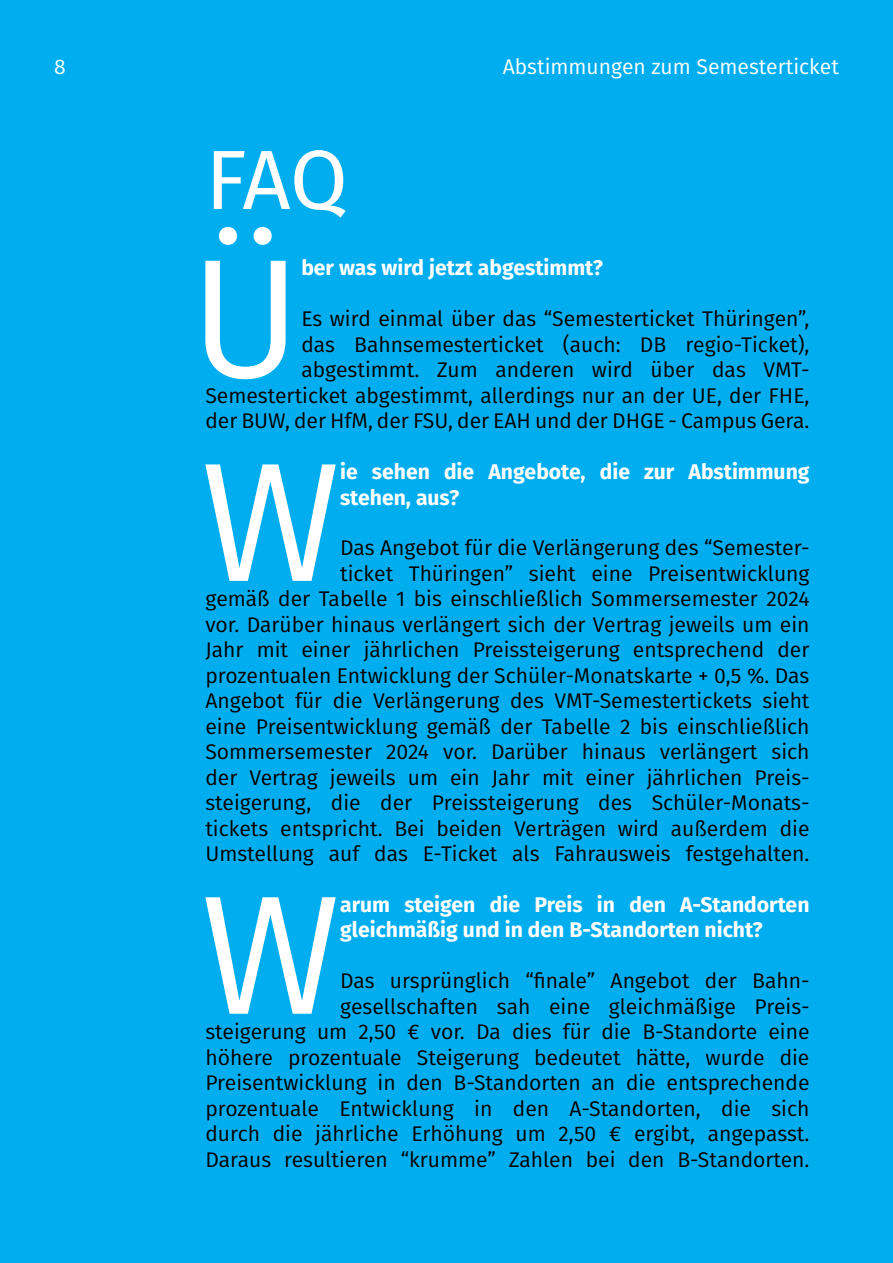
<style>
.page{position:relative;width:893px;height:1263px;background:#00aeef}
.page>*{position:absolute;margin:0;border:0;box-sizing:border-box;transform-origin:0 0}
.t1{font:169.2px "Fira Sans";color:#fff}
.t2{font:84px "Fira Sans";color:#fff}
.t3{font:21.15px/25.5px "Fira Sans";color:#000;text-align:right}
.t4{font:700 21.15px/25.5px "Fira Sans";color:#fff}
.t5{font:21.15px "Fira Sans";color:#fff}
</style>
<div class="page">
<p class="t5" style="left:54px;top:51px;width:13px">8</p>
<p class="t5" style="left:503px;top:51px;width:338px">Abstimmungen zum Semesterticket</p>
<h2 class="t2" style="left:205px;top:116px;width:144px">FAQ</h2>
<h1 class="t1" style="left:190px;top:192px;width:113px">Ü</h1>
<p class="t4" style="left:301px;top:254px;width:303px">ber was wird jetzt abgestimmt?</p>
<p class="t3" style="left:205px;top:306px;width:606px">Es wird einmal über das “Semesterticket Thüringen”,<br>das Bahnsemesterticket (auch: DB regio-Ticket), abgestimmt. Zum anderen wird über das VMT-Semesterticket abgestimmt, allerdings nur an der UE, der FHE, der BUW, der HfM, der FSU, der EAH und der DHGE - Campus Gera.</p>
<h1 class="t1" style="left:201px;top:396px;width:141px">W</h1>
<p class="t4" style="left:340px;top:457px;width:471px">ie sehen die Angebote, die zur Abstimmung stehen, aus?</p>
<p class="t3" style="left:205px;top:535px;width:606px">Das Angebot für die Verlängerung des “Semester-<br>ticket Thüringen” sieht eine Preisentwicklung<br>gemäß der Tabelle 1 bis einschließlich Sommersemester 2024 vor. Darüber hinaus verlängert sich der Vertrag jeweils um ein Jahr mit einer jährlichen Preissteigerung entsprechend der prozentualen Entwicklung der Schüler-Monatskarte + 0,5 %. Das Angebot für die Verlängerung des VMT-Semestertickets sieht eine Preisentwicklung gemäß der Tabelle 2 bis einschließlich Sommersemester 2024 vor. Darüber hinaus verlängert sich der Vertrag jeweils um ein Jahr mit einer jährlichen Preis&shy;steigerung, die der Preissteigerung des Schüler-Monats&shy;tickets entspricht. Bei beiden Verträgen wird außerdem die Umstellung auf das E-Ticket als Fahrausweis festgehalten.</p>
<h1 class="t1" style="left:201px;top:828px;width:141px">W</h1>
<p class="t4" style="left:340px;top:890px;width:471px">arum steigen die Preis in den A-Standorten gleichmäßig und in den B-Standorten nicht?</p>
<p class="t3" style="left:205px;top:968px;width:606px">Das ursprünglich “finale” Angebot der Bahn&shy;gesellschaften sah eine gleichmäßige Preis-<br>steigerung um 2,50 € vor. Da dies für die B-Standorte eine höhere prozentuale Steigerung bedeutet hätte, wurde die Preisentwicklung in den B-Standorten an die entsprechende prozentuale Entwicklung in den A-Standorten, die sich durch die jährliche Erhöhung um 2,50 € ergibt, angepasst.<br>Daraus resultieren “krumme” Zahlen bei den B-Standorten.</p>
</div>
